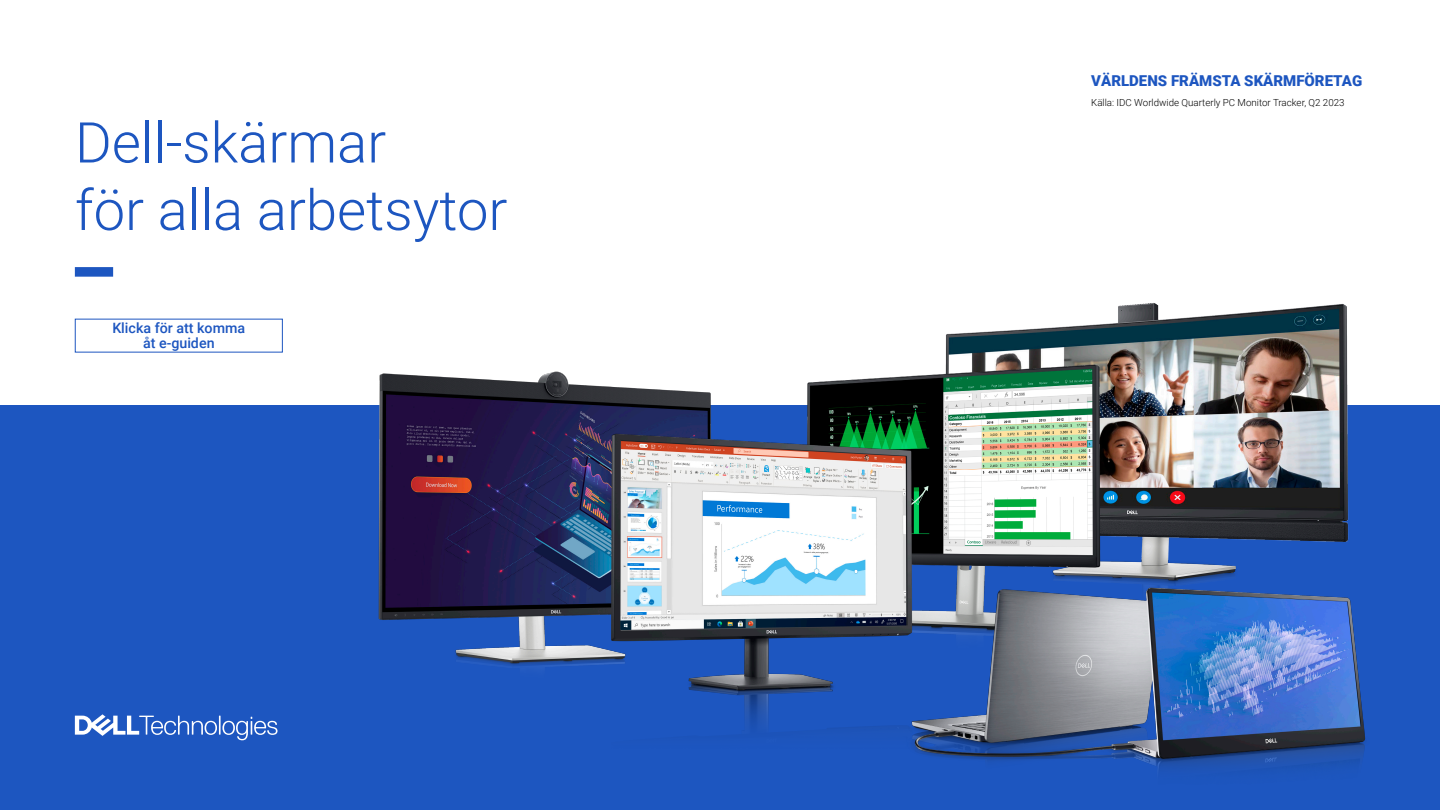
<style>
.page{position:relative;width:1440px;height:810px;background:#fff}
.page>*{position:absolute;margin:0;border:0;box-sizing:border-box;transform-origin:0 0}
.t1{font:300 56.25px/67.5px "Roboto";color:#1d56c0}
.t2{font:900 15px "Roboto";color:#1d56c0}
.t3{font:500 14.25px/15px "Roboto";color:#1d56c0;text-align:center}
.t4{font:300 9.75px "Roboto";color:#000}
</style>
<div class="page">
<div style="left:0;top:405px;width:1440px;height:405px;background:#1d56c0"></div>
<div style="left:75px;top:267px;width:38px;height:10px;background:#1d56c0"></div>
<img style="left:945px;top:303px;width:404px;height:273px">
<img style="left:378px;top:371px;width:333px;height:296px">
<img style="left:807px;top:357px;width:329px;height:219px">
<img style="left:596px;top:431px;width:331px;height:300px">
<img style="left:854px;top:576px;width:512px;height:194px">
<svg style="left:75px;top:714px;width:203px;height:26px"></svg>
<p class="t1" style="left:75px;top:107px;width:434px">Dell-skärmar<br>för alla arbetsytor</p>
<p class="t3" style="left:112px;top:320px;width:134px">Klicka för att komma åt e-guiden</p>
<p class="t2" style="left:1091px;top:71px;width:273px">VÄRLDENS FRÄMSTA SKÄRMFÖRETAG</p>
<p class="t4" style="left:1091px;top:96px;width:255px">Källa: IDC Worldwide Quarterly PC Monitor Tracker, Q2 2023</p>
</div>
